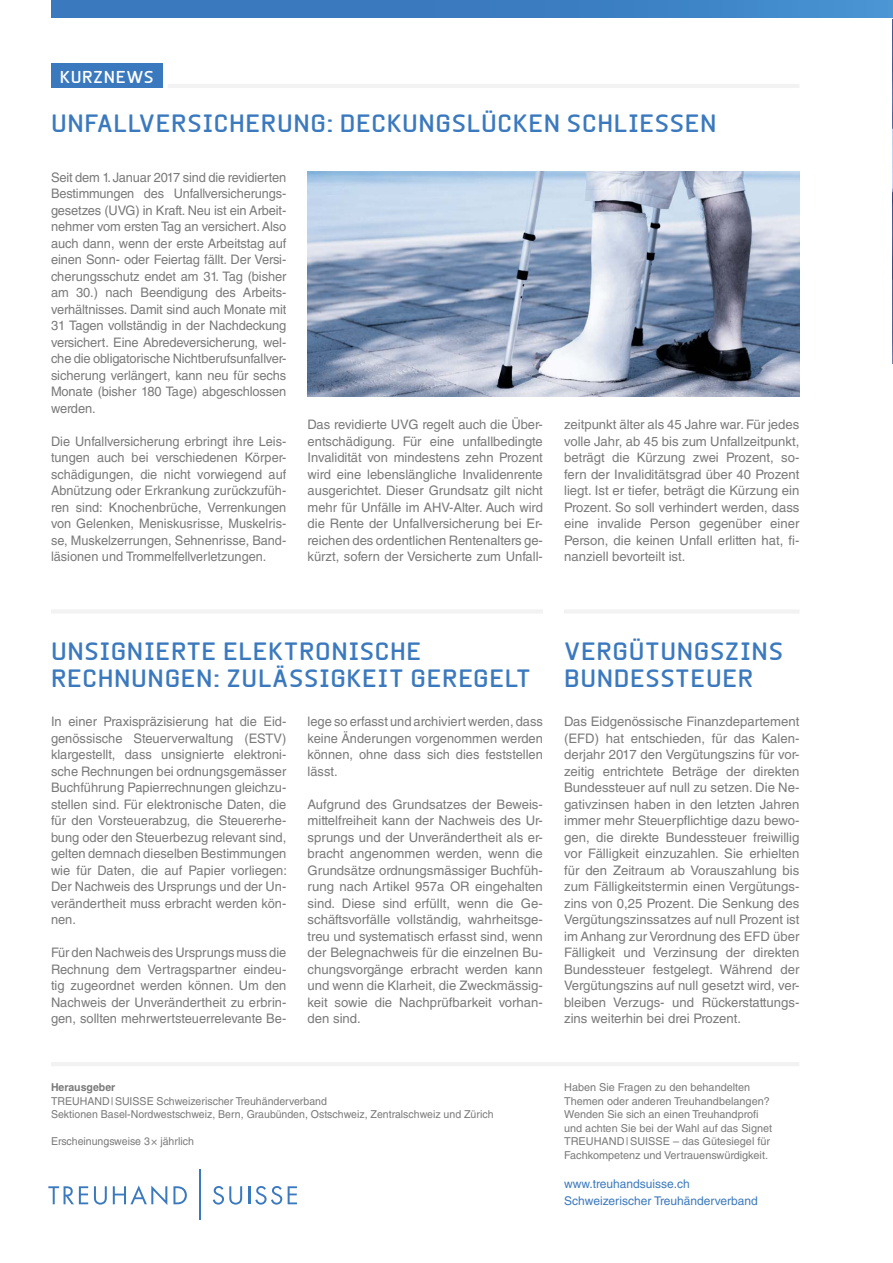
<style>
.page{position:relative;width:893px;height:1263px;background:#fff}
.page>*{position:absolute;margin:0;border:0;box-sizing:border-box;transform-origin:0 0}
.t1{font:700 24px/27px "Beta Sans";letter-spacing:.025em;color:#3b79be}
.t2{font:700 16.5px "Beta Sans";letter-spacing:.04em;color:#fff}
.t3{font:13.2px/16.5px "Helvetica LT Std";color:#7b7a7a;text-align:justify}
.t4{font:12px/16.5px "Helvetica LT Std";color:#3b79be}
.t5{font:10.8px/13.5px "Helvetica LT Std";color:#7b7a7a}
.t6{font:700 10.8px "Helvetica LT Std";color:#7b7a7a}
</style>
<div class="page">
<img style="left:892px;top:19px;width:1px;height:344px">
<svg style="left:48px;top:1186px;width:40px;height:18px"></svg>
<svg style="left:94px;top:1186px;width:13px;height:18px"></svg>
<svg style="left:113px;top:1185px;width:54px;height:20px"></svg>
<svg style="left:173px;top:1186px;width:14px;height:18px"></svg>
<svg style="left:213px;top:1186px;width:29px;height:18px"></svg>
<svg style="left:248px;top:1186px;width:34px;height:18px"></svg>
<svg style="left:288px;top:1186px;width:9px;height:18px"></svg>
<hr style="left:199px;top:1169px;width:2px;height:51px;background:#3b79be">
<hr style="left:51px;top:1062px;width:748px;height:4px;background:#f2f2f2">
<div style="left:51px;top:64px;width:112px;height:24px;background:#3b79be"></div>
<hr style="left:168px;top:84px;width:631px;height:4px;background:#f2f2f2">
<hr style="left:564px;top:609px;width:235px;height:4px;background:#f2f2f2">
<hr style="left:51px;top:609px;width:492px;height:4px;background:#f2f2f2">
<div style="left:51px;top:0;width:842px;height:17px;background:linear-gradient(to right,#3872b9,#438ccd)"></div>
<img style="left:308px;top:171px;width:491px;height:225px">
<p class="t2" style="left:60px;top:67px;width:95px">KURZNEWS</p>
<h1 class="t1" style="left:51px;top:110px;width:667px">UNFALLVERSICHERUNG: DECKUNGSLÜCKEN SCHLIESSEN</h1>
<p class="t3" style="left:51px;top:169px;width:237px">Seit dem 1. Januar 2017 sind die revidierten Bestimmungen des Unfallversicherungs&shy;gesetzes (UVG) in Kraft. Neu ist ein Arbeit&shy;nehmer vom ersten Tag an versichert. Also auch dann, wenn der erste Arbeitstag auf einen Sonn- oder Feiertag fällt. Der Versi&shy;cherungsschutz endet am 31. Tag (bisher am 30.) nach Beendigung des Arbeits&shy;verhältnisses. Damit sind auch Monate mit 31 Tagen vollständig in der Nachdeckung versichert. Eine Abredeversicherung, wel&shy;che die obligatorische Nichtberufsunfallver&shy;sicherung verlängert, kann neu für sechs Monate (bisher 180 Tage) abgeschlossen werden.</p>
<p class="t3" style="left:51px;top:433px;width:237px">Die Unfallversicherung erbringt ihre Leis&shy;tungen auch bei verschiedenen Körper&shy;schädigungen, die nicht vorwiegend auf Abnützung oder Erkrankung zurückzufüh&shy;ren sind: Knochenbrüche, Verrenkungen von Gelenken, Meniskusrisse, Muskelris&shy;se, Muskelzerrungen, Sehnenrisse, Band&shy;läsionen und Trommelfellverletzungen.</p>
<p class="t3" style="left:308px;top:416px;width:237px">Das revidierte UVG regelt auch die Über&shy;entschädigung. Für eine unfallbedingte Invalidität von mindestens zehn Prozent wird eine lebenslängliche Invalidenrente ausgerichtet. Dieser Grundsatz gilt nicht mehr für Unfälle im AHV-Alter. Auch wird die Rente der Unfallversicherung bei Er&shy;reichen des ordentlichen Rentenalters ge&shy;kürzt, sofern der Versicherte zum Unfall-</p>
<p class="t3" style="left:564px;top:416px;width:237px">zeitpunkt älter als 45 Jahre war. Für jedes volle Jahr, ab 45 bis zum Unfallzeitpunkt, beträgt die Kürzung zwei Prozent, so&shy;fern der Invaliditätsgrad über 40 Prozent liegt. Ist er tiefer, beträgt die Kürzung ein Prozent. So soll verhindert werden, dass eine invalide Person gegenüber einer Person, die keinen Unfall erlitten hat, fi&shy;nanziell bevorteilt ist.</p>
<h1 class="t1" style="left:51px;top:638px;width:481px">UNSIGNIERTE ELEKTRONISCHE<br>RECHNUNGEN: ZULÄSSIGKEIT GEREGELT</h1>
<p class="t3" style="left:51px;top:713px;width:237px">In einer Praxispräzisierung hat die Eid&shy;genössische Steuerverwaltung (ESTV) klargestellt, dass unsignierte elektroni&shy;sche Rechnungen bei ordnungsgemässer Buchführung Papierrechnungen gleichzu&shy;stellen sind. Für elektronische Daten, die für den Vorsteuerabzug, die Steuererhe&shy;bung oder den Steuerbezug relevant sind, gelten demnach dieselben Bestimmungen wie für Daten, die auf Papier vorliegen:<br>Der Nachweis des Ursprungs und der Un&shy;verändertheit muss erbracht werden kön&shy;nen.</p>
<p class="t3" style="left:51px;top:944px;width:237px">Für den Nachweis des Ursprungs muss die Rechnung dem Vertragspartner eindeu&shy;tig zugeordnet werden können. Um den Nachweis der Unverändertheit zu erbrin&shy;gen, sollten mehrwertsteuerrelevante Be-</p>
<p class="t3" style="left:308px;top:713px;width:237px">lege so erfasst und archiviert werden, dass keine Änderungen vorgenommen werden können, ohne dass sich dies feststellen lässt.</p>
<p class="t3" style="left:308px;top:796px;width:237px">Aufgrund des Grundsatzes der Beweis&shy;mittelfreiheit kann der Nachweis des Ur&shy;sprungs und der Unverändertheit als er&shy;bracht angenommen werden, wenn die Grundsätze ordnungsmässiger Buchfüh&shy;rung nach Artikel 957a OR eingehalten sind. Diese sind erfüllt, wenn die Ge&shy;schäftsvorfälle vollständig, wahrheitsge&shy;treu und systematisch erfasst sind, wenn der Belegnachweis für die einzelnen Bu&shy;chungsvorgänge erbracht werden kann und wenn die Klarheit, die Zweckmässig&shy;keit sowie die Nachprüfbarkeit vorhan&shy;den sind.</p>
<h1 class="t1" style="left:564px;top:638px;width:220px">VERGÜTUNGSZINS<br>BUNDESSTEUER</h1>
<p class="t3" style="left:564px;top:713px;width:237px">Das Eidgenössische Finanzdepartement (EFD) hat entschieden, für das Kalen&shy;derjahr 2017 den Vergütungszins für vor&shy;zeitig entrichtete Beträge der direkten Bundessteuer auf null zu setzen. Die Ne&shy;gativzinsen haben in den letzten Jahren immer mehr Steuerpflichtige dazu bewo&shy;gen, die direkte Bundessteuer freiwillig vor Fälligkeit einzuzahlen. Sie erhielten für den Zeitraum ab Vorauszahlung bis zum Fälligkeitstermin einen Vergütungs&shy;zins von 0,25 Prozent. Die Senkung des Vergütungszinssatzes auf null Prozent ist im Anhang zur Verordnung des EFD über Fälligkeit und Verzinsung der direkten Bundessteuer festgelegt. Während der Vergütungszins auf null gesetzt wird, ver&shy;bleiben Verzugs- und Rückerstattungs&shy;zins weiterhin bei drei Prozent.</p>
<p class="t6" style="left:51px;top:1081px;width:66px">Herausgeber</p>
<p class="t5" style="left:51px;top:1094px;width:444px">TREUHAND|SUISSE Schweizerischer Treuhänderverband<br>Sektionen Basel-Nordwestschweiz, Bern, Graubünden, Ostschweiz, Zentralschweiz und Zürich</p>
<p class="t5" style="left:51px;top:1135px;width:144px">Erscheinungsweise 3× jährlich</p>
<p class="t5" style="left:564px;top:1081px;width:210px">Haben Sie Fragen zu den behandelten Themen oder anderen Treuhandbelangen?<br>Wenden Sie sich an einen Treuhandprofi und achten Sie bei der Wahl auf das Signet TREUHAND|SUISSE – das Gütesiegel für Fachkompetenz und Vertrauenswürdigkeit.</p>
<p class="t4" style="left:564px;top:1176px;width:195px">www.treuhandsuisse.ch<br>Schweizerischer Treuhänderverband</p>
</div>
